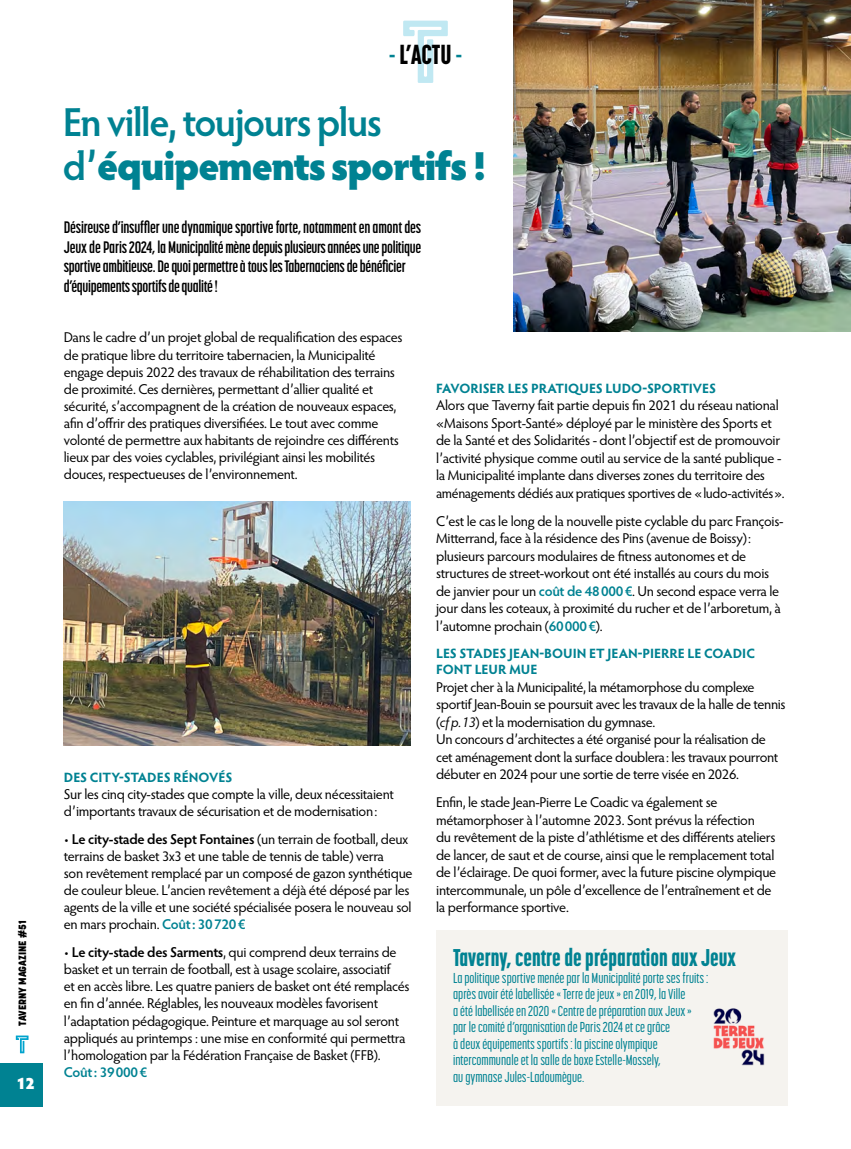
<style>
.page{position:relative;width:851px;height:1149px;background:#fff}
.page>*{position:absolute;margin:0;border:0;box-sizing:border-box;transform-origin:0 0}
.t1{font:600 40.5px/43.5px "Hypatia Sans Pro";letter-spacing:-.04em;color:#008292}
.t2{font:800 27.15px "Korolev Compressed";color:#000}
.t3{font:800 24px "Korolev Compressed";color:#008292}
.t4{font:700 16.5px/19.5px "Korolev Compressed";letter-spacing:-.02em;color:#000}
.t5{font:900 16.5px "Hypatia Sans Pro";color:#fff}
.t6{font:14.25px/17.4px "Hypatia Sans Pro";letter-spacing:-.025em;color:#000}
.t7{font:500 14.25px/16.5px "Korolev Compressed";color:#008292}
.t8{font:600 14.25px "Hypatia Sans Pro";letter-spacing:-.02em;color:#008292}
.t9{font:700 13.5px/16.5px "Hypatia Sans Pro";letter-spacing:-.005em;color:#008292}
.t10{font:800 10.5px "Korolev";color:#000}
.s1{color:#008292}
.s2{font-weight:900}
.s3{font-weight:600}
.s4{font-weight:600;color:#008292}
.s5{font-style:italic}
</style>
<div class="page">
<div style="left:436px;top:929px;width:351px;height:175px;background:#f5f3ef"></div>
<img style="left:513px;top:0;width:337px;height:332px">
<svg style="left:403px;top:21px;width:45px;height:62px"></svg>
<img style="left:713px;top:1008px;width:52px;height:57px">
<img style="left:64px;top:501px;width:346px;height:244px">
<div style="left:0;top:1062px;width:43px;height:44px;background:#008292"></div>
<svg style="left:16px;top:1035px;width:13px;height:17px"></svg>
<p class="t10" style="left:16px;top:1025px;width:107px;rotate:-90deg">TAVERNY MAGAZINE #51</p>
<p class="t5" style="left:16px;top:1070px;width:20px">12</p>
<h2 class="t2" style="left:389px;top:38px;width:74px"><span class="s1">-</span> L’ACTU <span class="s1">-</span></h2>
<h1 class="t1" style="left:63px;top:99px;width:425px">En ville, toujours plus d’<span class="s2">équipements sportifs!</span></h1>
<p class="t4" style="left:64px;top:217px;width:359px">Désireuse d’insuffler une dynamique sportive forte, notamment en amont des Jeux de Paris 2024, la Municipalité mène depuis plusieurs années une politique sportive ambitieuse. De quoi permettre à tous les Tabernaciens de bénéficier d’équipements sportifs de qualité !</p>
<p class="t6" style="left:64px;top:328px;width:340px">Dans le cadre d’un projet global de requalification des espaces de pratique libre du territoire tabernacien, la Municipalité engage depuis 2022 des travaux de réhabilitation des terrains de proximité. Ces dernières, permettant d’allier qualité et sécurité, s’accompagnent de la création de nouveaux espaces, afin d’offrir des pratiques diversifiées. Le tout avec comme volonté de permettre aux habitants de rejoindre ces différents lieux par des voies cyclables, privilégiant ainsi les mobilités douces, respectueuses de l’environnement.</p>
<p class="t9" style="left:64px;top:768px;width:170px">DES CITY-STADES RÉNOVÉS</p>
<p class="t6" style="left:64px;top:784px;width:331px">Sur les cinq city-stades que compte la ville, deux nécessitaient d’importants travaux de sécurisation et de modernisation:</p>
<p class="t6" style="left:64px;top:829px;width:350px">• <span class="s3">Le city-stade des Sept Fontaines</span> (un terrain de football, deux terrains de basket 3x3 et une table de tennis de table) verra<br>son revêtement remplacé par un composé de gazon synthétique de couleur bleue. L’ancien revêtement a déjà été déposé par les agents de la ville et une société spécialisée posera le nouveau sol en mars prochain. <span class="s4">Coût: 30720€</span></p>
<p class="t6" style="left:64px;top:942px;width:347px">• <span class="s3">Le city-stade des Sarments</span>, qui comprend deux terrains de basket et un terrain de football, est à usage scolaire, associatif<br>et en accès libre. Les quatre paniers de basket ont été remplacés en fin d’année. Réglables, les nouveaux modèles favorisent l’adaptation pédagogique. Peinture et marquage au sol seront appliqués au printemps : une mise en conformité qui permettra l’homologation par la Fédération Française de Basket (FFB).</p>
<p class="t8" style="left:64px;top:1061px;width:85px">Coût: 39000€</p>
<p class="t9" style="left:436px;top:379px;width:281px">FAVORISER LES PRATIQUES LUDO-SPORTIVES</p>
<p class="t6" style="left:436px;top:396px;width:350px">Alors que Taverny fait partie depuis fin 2021 du réseau national «Maisons Sport-Santé» déployé par le ministère des Sports et de la Santé et des Solidarités - dont l’objectif est de promouvoir l’activité physique comme outil au service de la santé publique - la Municipalité implante dans diverses zones du territoire des aménagements dédiés aux pratiques sportives de «ludo-activités».</p>
<p class="t6" style="left:436px;top:511px;width:349px">C’est le cas le long de la nouvelle piste cyclable du parc François-Mitterrand, face à la résidence des Pins (avenue de Boissy): plusieurs parcours modulaires de fitness autonomes et de structures de street-workout ont été installés au cours du mois de janvier pour un <span class="s4">coût de 48000€</span>. Un second espace verra le jour dans les coteaux, à proximité du rucher et de l’arboretum, à l’automne prochain (<span class="s4">60000€</span>).</p>
<p class="t9" style="left:436px;top:644px;width:320px">LES STADES JEAN-BOUIN ET JEAN-PIERRE LE COADIC<br>FONT LEUR MUE</p>
<p class="t6" style="left:436px;top:677px;width:351px">Projet cher à la Municipalité, la métamorphose du complexe sportif Jean-Bouin se poursuit avec les travaux de la halle de tennis (<span class="s5">cf p.13</span>) et la modernisation du gymnase.<br>Un concours d’architectes a été organisé pour la réalisation de cet aménagement dont la surface doublera: les travaux pourront débuter en 2024 pour une sortie de terre visée en 2026.</p>
<p class="t6" style="left:436px;top:793px;width:341px">Enfin, le stade Jean-Pierre Le Coadic va également se métamorphoser à l’automne 2023. Sont prévus la réfection<br>du revêtement de la piste d’athlétisme et des différents ateliers de lancer, de saut et de course, ainsi que le remplacement total de l’éclairage. De quoi former, avec la future piscine olympique intercommunale, un pôle d’excellence de l’entraînement et de la performance sportive.</p>
<h3 class="t3" style="left:453px;top:943px;width:284px">Taverny, centre de préparation aux Jeux</h3>
<p class="t7" style="left:453px;top:969px;width:257px">La politique sportive menée par la Municipalité porte ses fruits : après avoir été labellisée «Terre de jeux» en 2019, la Ville<br>a été labellisée en 2020 «Centre de préparation aux Jeux» par le comité d’organisation de Paris 2024 et ce grâce<br>à deux équipements sportifs : la piscine olympique intercommunale et la salle de boxe Estelle-Mossely,<br>au gymnase Jules-Ladoumègue.</p>
</div>
